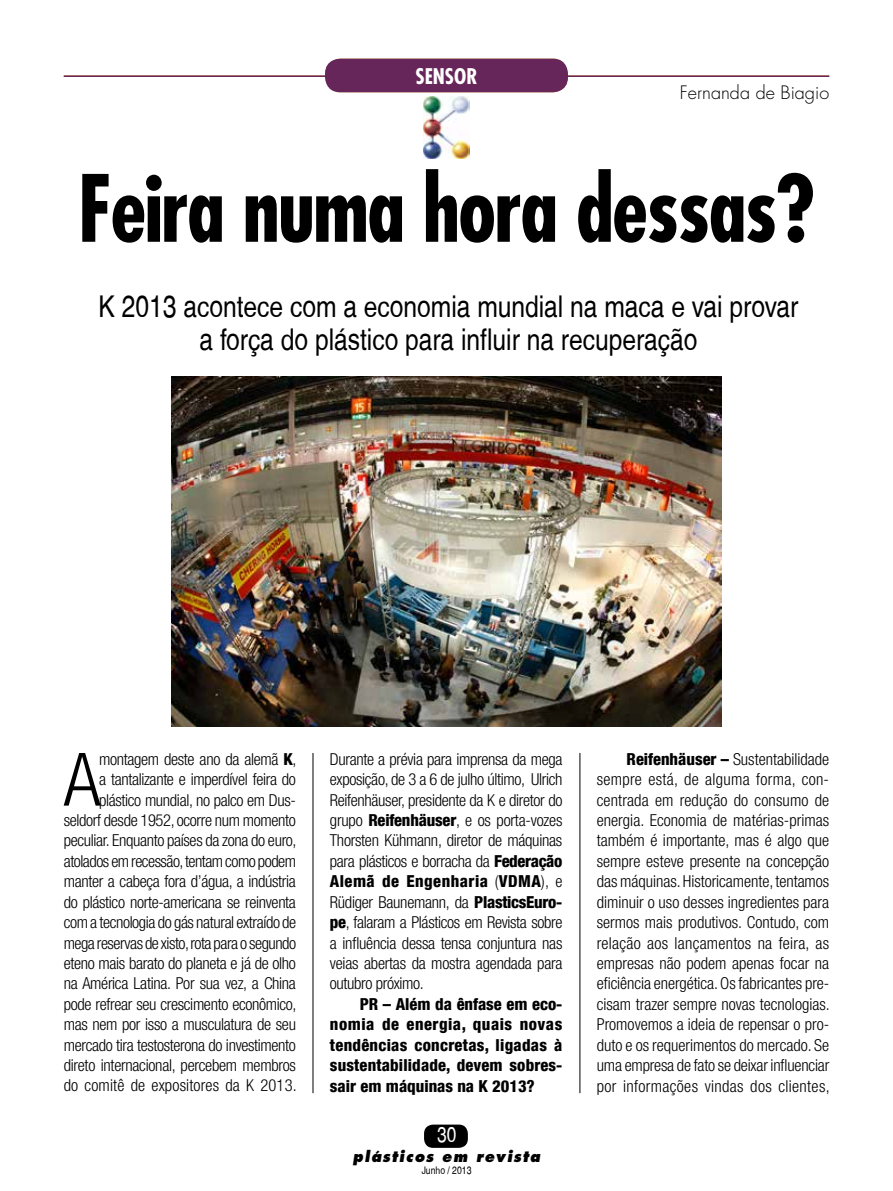
<style>
.page{position:relative;width:893px;height:1191px;background:#fff}
.page>*{position:absolute;margin:0;border:0;box-sizing:border-box;transform-origin:0 0}
.t1{font:700 condensed 90px "Futura";letter-spacing:-.02em;color:#000}
.t2{font:300 condensed 73.65px "Helvetica Neue LT Com";color:#000}
.t3{font:condensed 30px/33px "Helvetica";color:#000;text-align:center}
.t4{font:700 condensed 21px "Futura";color:#fff}
.t5{font:condensed 21px "Helvetica";color:#fff}
.t6{font:300 18px "Futura";color:#000}
.t7{font:300 condensed 16.5px/20.4px "Helvetica Neue LT Com";letter-spacing:-.02em;color:#000;text-align:justify}
.t8{font:800 condensed 16.5px/20.4px "Helvetica Neue LT Com";letter-spacing:.01em;color:#000;text-align:justify}
.t9{font:italic 800 15px "Futura";letter-spacing:.09em;color:#000;scale:.95 1}
.t10{font:condensed 10.5px "Helvetica";color:#000}
.s1{font-weight:800}
</style>
<div class="page">
<hr style="left:313px;top:170px;width:1px;height:923px;background:#000">
<hr style="left:580px;top:170px;width:1px;height:923px;background:#000">
<div style="left:424px;top:1124px;width:44px;height:23px;background:#000;border-radius:9px"></div>
<div style="left:225px;top:153px;width:447px;height:600px;background:#fff"></div>
<hr style="left:64px;top:75px;width:765px;height:2px;background:#66265a">
<div style="left:325px;top:59px;width:243px;height:33px;background:#66265a;border-radius:15px"></div>
<img style="left:171px;top:376px;width:551px;height:350px">
<img style="left:424px;top:96px;width:45px;height:63px">
<p class="t4" style="left:424px;top:62px;width:51px">VISOR</p>
<p class="t4" style="left:415px;top:62px;width:41px">sensor</p>
<p class="t6" style="left:680px;top:81px;width:151px">Fernanda de Biagio</p>
<h1 class="t1" style="left:78px;top:150px;width:739px">Feira numa hora dessas?</h1>
<h3 class="t3" style="left:99px;top:290px;width:701px">K 2013 acontece com a economia mundial na maca e vai provar a força do plástico para influir na recuperação</h3>
<p class="t7" style="left:64px;top:748px;width:234px;text-align:right">montagem deste ano da alemã <span class="s1">K</span>,<br>a tantalizante e imperdível feira do plástico mundial, no palco em Dus&shy;seldorf desde 1952, ocorre num momento peculiar. Enquanto países da zona do euro, atolados em recessão, tentam como podem manter a cabeça fora d’água, a indústria do plástico norte-americana se reinventa com a tecnologia do gás natural extraído de mega reservas de xisto, rota para o segundo eteno mais barato do planeta e já de olho na América Latina. Por sua vez, a China pode refrear seu crescimento econômico, mas nem por isso a musculatura de seu mercado tira testosterona do investimento direto internacional, percebem membros do comitê de expositores da K 2013.</p>
<p class="t7" style="left:330px;top:748px;width:234px">Durante a prévia para imprensa da mega exposição, de 3 a 6 de julho último, Ulrich Reifenhäuser, presidente da K e diretor do grupo <span class="s1">Reifenhäuser</span>, e os porta-vozes Thorsten Kühmann, diretor de máquinas para plásticos e borracha da <span class="s1">Federação Alemã de Engenharia</span> (<span class="s1">VDMA</span>), e Rüdiger Baunemann, da <span class="s1">PlasticsEuro&shy;pe</span>, falaram a Plásticos em Revista sobre a influência dessa tensa conjuntura nas veias abertas da mostra agendada para outubro próximo.</p>
<h2 class="t2" style="left:64px;top:737px;width:38px">A</h2>
<p class="t8" style="left:330px;top:993px;width:234px;text-indent:30px">PR – Além da ênfase em eco&shy;nomia de energia, quais novas tendências concretas, ligadas à sustentabilidade, devem sobres&shy;sair em máquinas na K 2013?</p>
<p class="t5" style="left:437px;top:1122px;width:21px">30</p>
<p class="t9" style="left:353px;top:1147px;width:199px">plásticos em revista</p>
<p class="t10" style="left:422px;top:1164px;width:51px">Junho / 2013</p>
<p class="t7" style="left:597px;top:748px;width:235px;text-indent:30px"><span class="s1">Reifenhäuser –</span> Sustentabilidade sempre está, de alguma forma, con&shy;centrada em redução do consumo de energia. Economia de matérias-primas também é importante, mas é algo que sempre esteve presente na concepção das máquinas. Historicamente, tentamos diminuir o uso desses ingredientes para sermos mais produtivos. Contudo, com relação aos lançamentos na feira, as empresas não podem apenas focar na eficiência energética. Os fabricantes pre&shy;cisam trazer sempre novas tecnologias.<br>Promovemos a ideia de repensar o pro&shy;duto e os requerimentos do mercado. Se uma empresa de fato se deixar influenciar por informações vindas dos clientes,</p>
</div>
